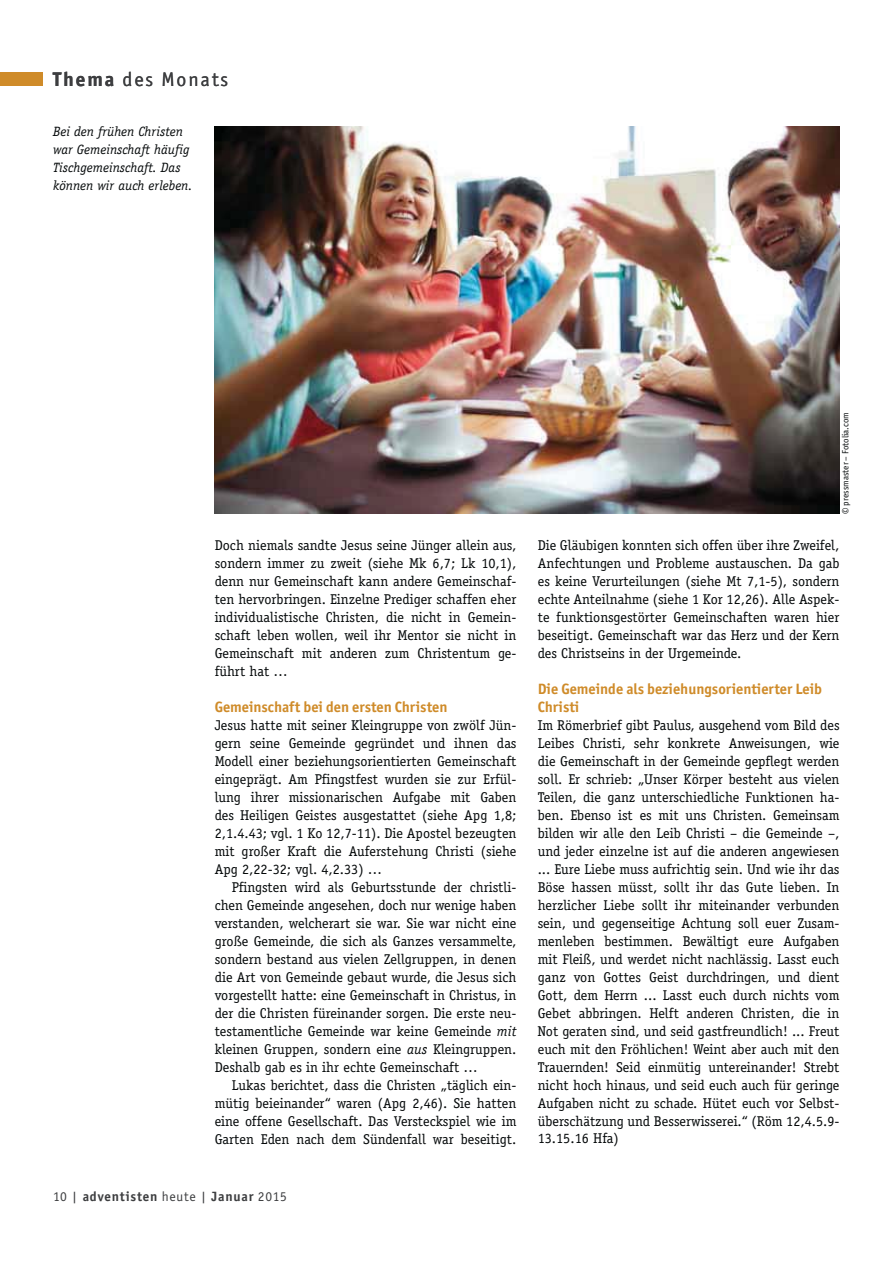
<style>
.page{position:relative;width:893px;height:1263px;background:#fff}
.page>*{position:absolute;margin:0;border:0;box-sizing:border-box;transform-origin:0 0}
.t1{font:19.8px "Officina San ITC";letter-spacing:.1em;color:#3d3e40}
.t2{font:700 15px/18px "Officina San ITC";color:#cf8b29}
.t3{font:14.25px/18px "Officina Serif";color:#040809;text-align:justify}
.t4{font:italic 13.5px/18px "Officina Serif";color:#040809}
.t5{font:700 13.5px "Officina San ITC";letter-spacing:.06em;color:#3d3e40}
.t6{font:9px "Officina San ITC";color:#040809}
.s1{font-weight:700}
.s2{font-style:italic}
.s3{font-weight:400}
</style>
<div class="page">
<div style="left:0;top:73px;width:43px;height:13px;background:#cf8b29"></div>
<img style="left:215px;top:126px;width:624px;height:388px">
<h1 class="t1" style="left:53px;top:71px;width:177px"><span class="s1">Thema</span> des Monats</h1>
<p class="t4" style="left:53px;top:123px;width:141px">Bei den frühen Christen war Gemeinschaft häufig<br>Tischgemeinschaft. Das können wir auch erleben.</p>
<p class="t3" style="left:215px;top:537px;width:303px">Doch niemals sandte Jesus seine Jünger allein aus, sondern immer zu zweit (siehe Mk 6,7; Lk 10,1), denn nur Gemeinschaft kann andere Gemeinschaf&shy;ten hervorbringen. Einzelne Prediger schaffen eher individualistische Christen, die nicht in Gemein&shy;schaft leben wollen, weil ihr Mentor sie nicht in Gemeinschaft mit anderen zum Christentum ge&shy;führt hat …</p>
<p class="t2" style="left:215px;top:699px;width:234px">Gemeinschaft bei den ersten Christen</p>
<p class="t3" style="left:215px;top:717px;width:303px">Jesus hatte mit seiner Kleingruppe von zwölf Jün&shy;gern seine Gemeinde gegründet und ihnen das Modell einer beziehungsorientierten Gemeinschaft eingeprägt. Am Pfingstfest wurden sie zur Erfül&shy;lung ihrer missionarischen Aufgabe mit Gaben des Heiligen Geistes ausgestattet (siehe Apg 1,8; 2,1.4.43; vgl. 1 Ko 12,7-11). Die Apostel bezeugten mit großer Kraft die Auferstehung Christi (siehe Apg 2,22-32; vgl. 4,2.33) …</p>
<p class="t3" style="left:215px;top:879px;width:303px;text-indent:17px">Pfingsten wird als Geburtsstunde der christli&shy;chen Gemeinde angesehen, doch nur wenige haben verstanden, welcherart sie war. Sie war nicht eine große Gemeinde, die sich als Ganzes versammelte, sondern bestand aus vielen Zellgruppen, in denen die Art von Gemeinde gebaut wurde, die Jesus sich vorgestellt hatte: eine Gemeinschaft in Christus, in der die Christen füreinander sorgen. Die erste neu&shy;testamentliche Gemeinde war keine Gemeinde <span class="s2">mit </span>kleinen Gruppen, sondern eine <span class="s2">aus</span> Kleingruppen.<br>Deshalb gab es in ihr echte Gemeinschaft …</p>
<p class="t3" style="left:215px;top:1077px;width:303px;text-indent:17px">Lukas berichtet, dass die Christen „täglich ein&shy;mütig beieinander“ waren (Apg 2,46). Sie hatten eine offene Gesellschaft. Das Versteckspiel wie im Garten Eden nach dem Sündenfall war beseitigt.</p>
<p class="t5" style="left:53px;top:1191px;width:235px"><span class="s3">10 |</span> adventisten <span class="s3">heute |</span> Januar <span class="s3">2015</span></p>
<p class="t6" style="left:842px;top:514px;width:103px;rotate:-90deg">© pressmaster – Fotolia.com</p>
<p class="t3" style="left:538px;top:537px;width:303px">Die Gläubigen konnten sich offen über ihre Zweifel, Anfechtungen und Probleme austauschen. Da gab es keine Verurteilungen (siehe Mt 7,1-5), sondern echte Anteilnahme (siehe 1 Kor 12,26). Alle Aspek&shy;te funktionsgestörter Gemeinschaften waren hier beseitigt. Gemeinschaft war das Herz und der Kern des Christseins in der Urgemeinde.</p>
<p class="t2" style="left:538px;top:681px;width:286px">Die Gemeinde als beziehungsorientierter Leib<br>Christi</p>
<p class="t3" style="left:538px;top:717px;width:303px">Im Römerbrief gibt Paulus, ausgehend vom Bild des Leibes Christi, sehr konkrete Anweisungen, wie die Gemeinschaft in der Gemeinde gepflegt werden soll. Er schrieb: „Unser Körper besteht aus vielen Teilen, die ganz unterschiedliche Funktionen ha&shy;ben. Ebenso ist es mit uns Christen. Gemeinsam bilden wir alle den Leib Christi – die Gemeinde –, und jeder einzelne ist auf die anderen angewiesen ... Eure Liebe muss aufrichtig sein. Und wie ihr das Böse hassen müsst, sollt ihr das Gute lieben. In herzlicher Liebe sollt ihr miteinander verbunden sein, und gegenseitige Achtung soll euer Zusam&shy;menleben bestimmen. Bewältigt eure Aufgaben mit Fleiß, und werdet nicht nachlässig. Lasst euch ganz von Gottes Geist durchdringen, und dient Gott, dem Herrn ... Lasst euch durch nichts vom Gebet abbringen. Helft anderen Christen, die in Not geraten sind, und seid gastfreundlich! ... Freut euch mit den Fröhlichen! Weint aber auch mit den Trauernden! Seid einmütig untereinander! Strebt nicht hoch hinaus, und seid euch auch für geringe Aufgaben nicht zu schade. Hütet euch vor Selbst&shy;überschätzung und Besserwisserei.“ (Röm 12,4.5.9- 13.15.16 Hfa)</p>
</div>
